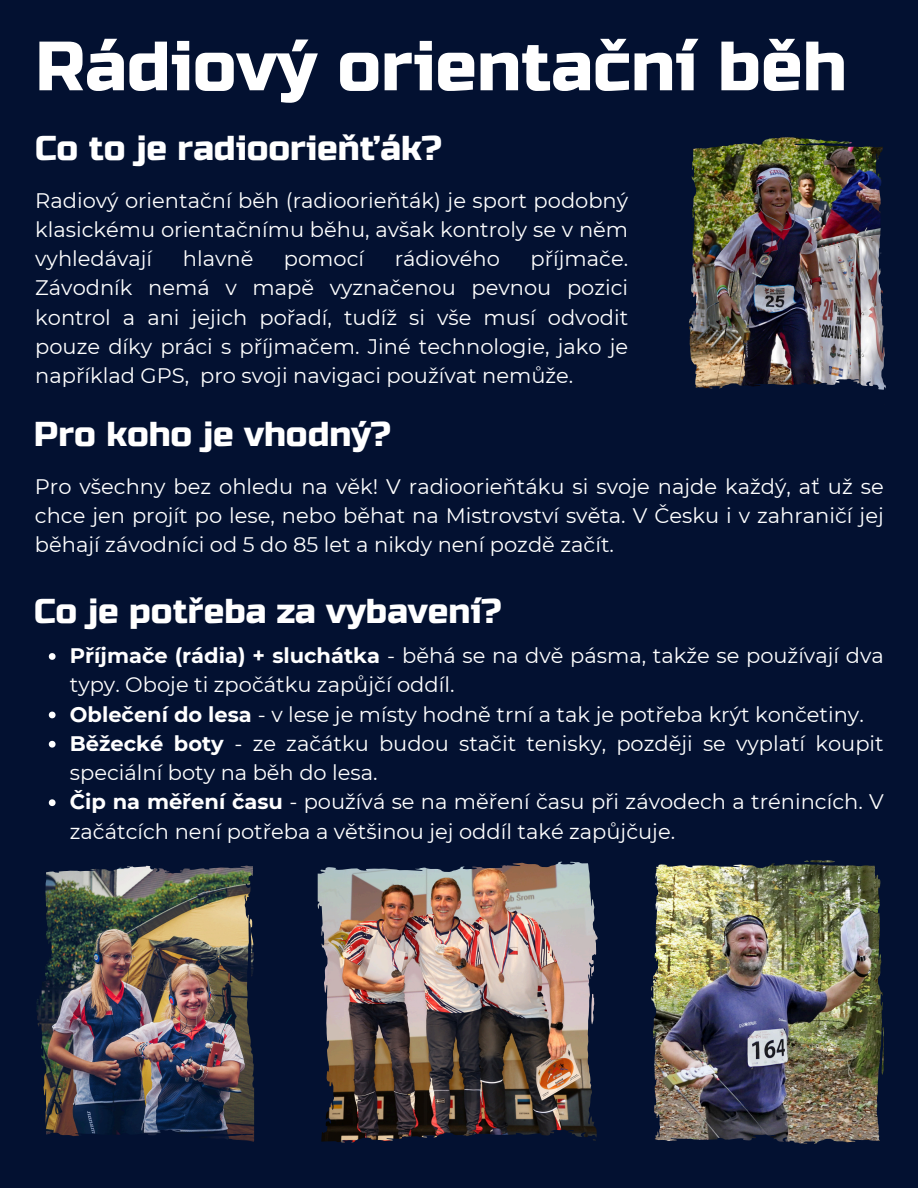
<style>
.page{position:relative;width:918px;height:1188px;background:#031131}
.page>*{position:absolute;margin:0;border:0;box-sizing:border-box;transform-origin:0 0}
.t1{font:69.45px "Russo One";color:#fff}
.t2{font:34.5px "Russo One";color:#fff}
.t3{font:21px/29.2px "Montserrat";color:#fff}
.s1{font-weight:700}
</style>
<div class="page">
<img style="left:689px;top:137px;width:197px;height:253px">
<svg style="left:49px;top:653px;width:7px;height:7px"></svg>
<svg style="left:49px;top:712px;width:7px;height:6px"></svg>
<img style="left:36px;top:741px;width:848px;height:403px">
<p class="t1" style="left:35px;top:26px;width:813px">Rádiový orientační běh</p>
<h2 class="t2" style="left:35px;top:128px;width:408px">Co to je radioorieňťák?</h2>
<p class="t3" style="left:35px;top:185px;width:594px;text-align:justify">Radiový orientační běh (radioorieňták) je sport podobný klasickému orientačnímu běhu, avšak kontroly se v něm vyhledávají</p>
<p class="t3" style="left:35px;top:244px;width:594px;text-align:justify;text-indent:495px">příjmače.<br>Závodník nemá v mapě vyznačenou pevnou pozici kontrol a ani jejich pořadí, tudíž si vše musí odvodit pouze díky práci s příjmačem. Jiné technologie, jako je například GPS, pro svoji navigaci používat nemůže.</p>
<p class="t3" style="left:183px;top:244px;width:72px">hlavně</p>
<p class="t3" style="left:284px;top:244px;width:82px">pomocí</p>
<p class="t3" style="left:395px;top:244px;width:107px">rádiového</p>
<h2 class="t2" style="left:34px;top:414px;width:359px">Pro koho je vhodný?</h2>
<p class="t3" style="left:35px;top:472px;width:850px;text-align:justify">Pro všechny bez ohledu na věk! V radioorieňtáku si svoje najde každý, ať už se chce jen projít po lese, nebo běhat na Mistrovství světa. V Česku i v zahraničí jej běhají závodníci od 5 do 85 let a nikdy není pozdě začít.</p>
<p class="t2" style="left:34px;top:591px;width:469px">Co je potřeba za vybavení?</p>
<p class="t3" style="left:70px;top:641px;width:815px"><span class="s1">Příjmače (rádia) + sluchátka</span> - běhá se na dvě pásma, takže se používají dva typy. Oboje ti zpočátku zapůjčí oddíl.</p>
<p class="t3" style="left:70px;top:700px;width:795px"><span class="s1">Oblečení do lesa</span> - v lese je místy hodně trní a tak je potřeba krýt končetiny.</p>
<p class="t3" style="left:70px;top:729px;width:815px"><span class="s1">Běžecké boty</span> - ze začátku budou stačit tenisky, později se vyplatí koupit speciální boty na běh do lesa.</p>
<p class="t3" style="left:70px;top:787px;width:815px"><span class="s1">Čip na měření času</span> - používá se na měření času při závodech a trénincích. V začátcích není potřeba a většinou jej oddíl také zapůjčuje.</p>
</div>
